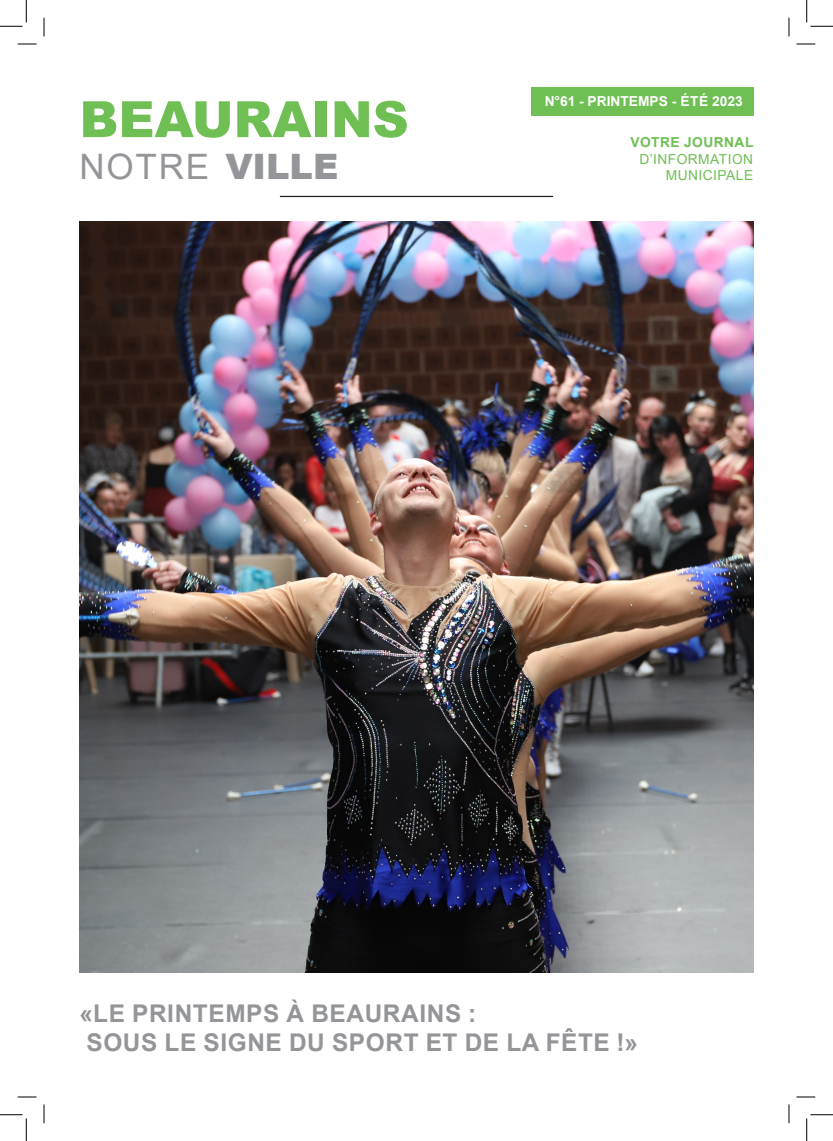
<style>
.page{position:relative;width:833px;height:1141px;background:#fff}
.page>*{position:absolute;margin:0;border:0;box-sizing:border-box;transform-origin:0 0}
.t1{font:900 50px "Arial";color:#6fbf54}
.t2{font:35px "Arial";letter-spacing:.05em;color:#939598}
.t3{font:700 24.38px "Arial";letter-spacing:.025em;color:#939598}
.t4{font:13.75px "Arial";letter-spacing:.035em;color:#6fbf54}
.t5{font:700 13.75px "Arial";color:#fff}
.t6{font:700 13.75px "Arial";letter-spacing:.035em;color:#6fbf54}
.s1{font-weight:900}
</style>
<div class="page">
<img style="left:79px;top:221px;width:674px;height:751px">
<div style="left:530px;top:87px;width:223px;height:28px;background:#6fbf54"></div>
<hr style="left:280px;top:196px;width:272px;height:1px;background:#231f20">
<svg style="left:18px;top:43px;width:18px;height:2px"></svg>
<svg style="left:796px;top:43px;width:18px;height:2px"></svg>
<svg style="left:18px;top:1096px;width:18px;height:1px"></svg>
<svg style="left:796px;top:1096px;width:18px;height:1px"></svg>
<svg style="left:43px;top:18px;width:2px;height:18px"></svg>
<svg style="left:43px;top:1104px;width:2px;height:19px"></svg>
<svg style="left:788px;top:18px;width:1px;height:18px"></svg>
<svg style="left:788px;top:1104px;width:1px;height:19px"></svg>
<svg style="left:0;top:0;width:27px;height:27px"></svg>
<svg style="left:0;top:1114px;width:27px;height:26px"></svg>
<svg style="left:806px;top:0;width:26px;height:27px"></svg>
<svg style="left:806px;top:1114px;width:26px;height:26px"></svg>
<p class="t1" style="left:79px;top:83px;width:330px">BEAURAINS</p>
<p class="t2" style="left:79px;top:143px;width:260px">NOTRE <span class="s1">VILLE</span></p>
<p class="t5" style="left:544px;top:91px;width:199px">N°61 - PRINTEMPS - ÉTÉ 2023</p>
<p class="t6" style="left:630px;top:133px;width:124px">VOTRE JOURNAL</p>
<p class="t4" style="left:639px;top:150px;width:115px">D’INFORMATION</p>
<p class="t4" style="left:665px;top:166px;width:89px">MUNICIPALE</p>
<p class="t3" style="left:79px;top:995px;width:398px">«LE PRINTEMPS À BEAURAINS :</p>
<p class="t3" style="left:86px;top:1025px;width:553px">SOUS LE SIGNE DU SPORT ET DE LA FÊTE !»</p>
</div>
